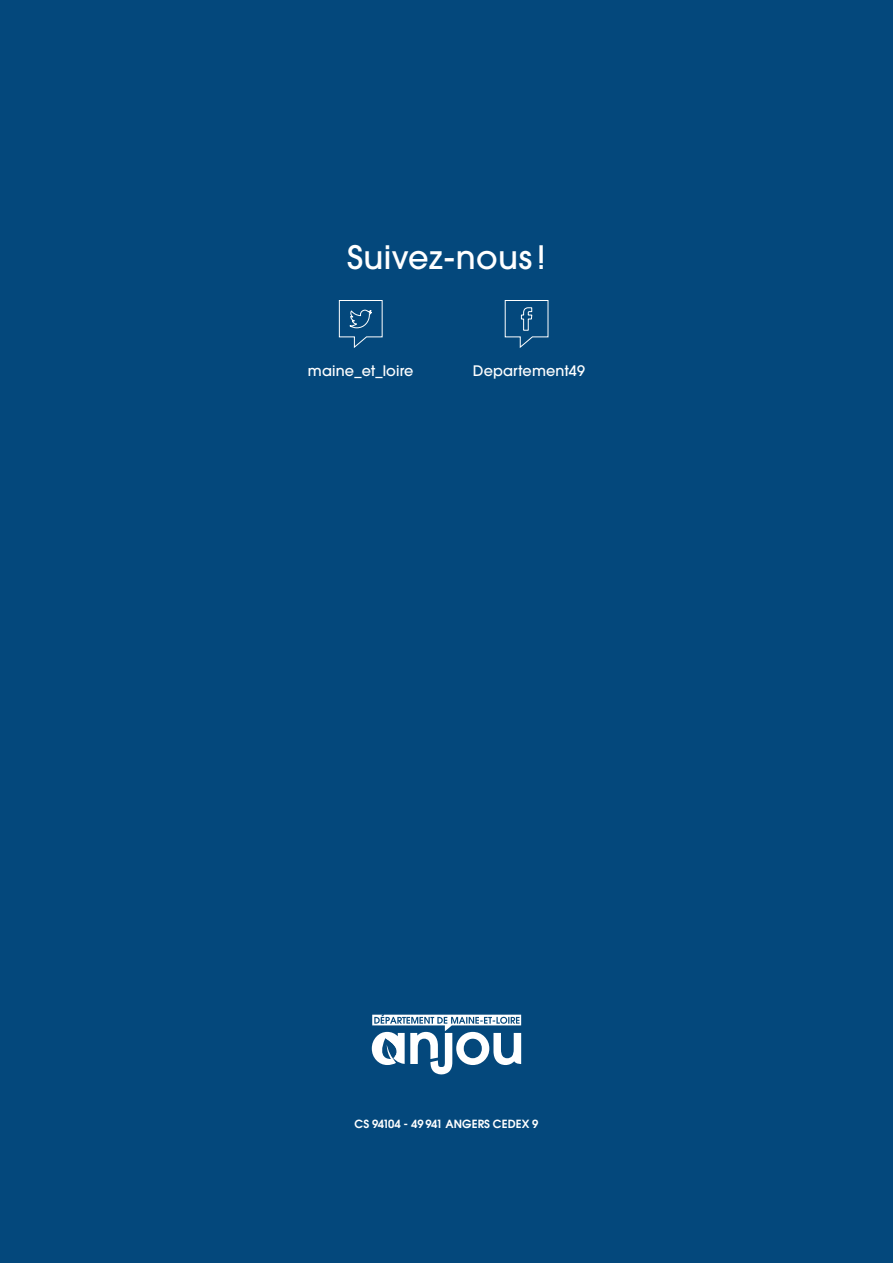
<style>
.page{position:relative;width:893px;height:1263px;background:#04487c}
.page>*{position:absolute;margin:0;border:0;box-sizing:border-box;transform-origin:0 0}
.t1{font:500 32.1px "Avant Garde Gothic ITC";letter-spacing:.01em;color:#fff}
.t2{font:500 14.4px "Avant Garde Gothic ITC";letter-spacing:.01em;color:#fff}
.t3{font:11.25px "Avant Garde Gothic ITC Dm";letter-spacing:.01em;color:#fff}
</style>
<div class="page">
<svg style="left:504px;top:300px;width:45px;height:48px"></svg>
<svg style="left:339px;top:300px;width:44px;height:48px"></svg>
<svg style="left:372px;top:1015px;width:149px;height:59px"></svg>
<h1 class="t1" style="left:347px;top:236px;width:200px">Suivez-nous !</h1>
<p class="t2" style="left:308px;top:361px;width:107px">maine_et_loire</p>
<p class="t2" style="left:473px;top:361px;width:114px">Departement49</p>
<p class="t3" style="left:355px;top:1117px;width:185px">CS 94104 - 49 941 ANGERS CEDEX 9</p>
</div>
